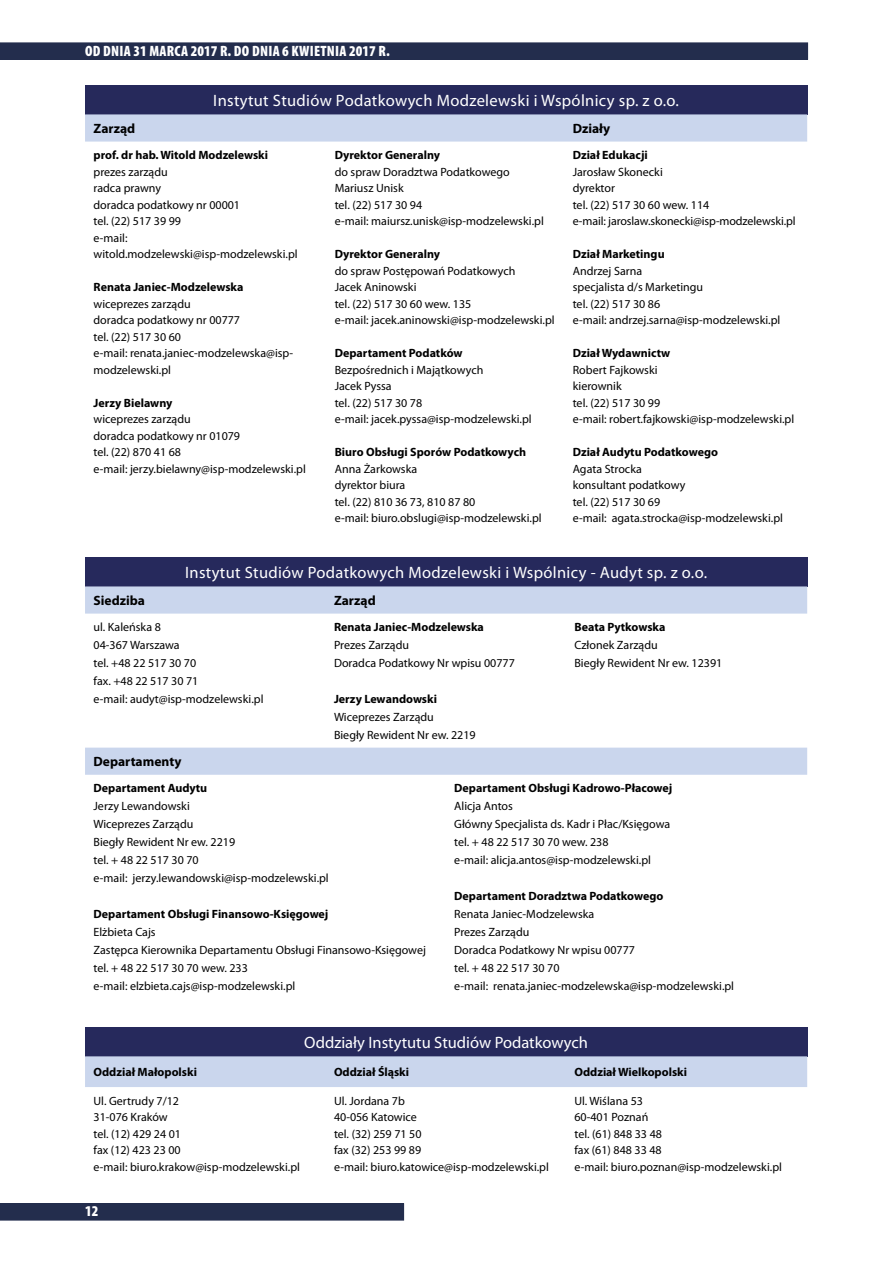
<style>
.page{position:relative;width:893px;height:1263px;background:#fff}
.page>*{position:absolute;margin:0;border:0;box-sizing:border-box;transform-origin:0 0}
.t1{font:16.5px "Myriad Pro";letter-spacing:.02em;color:#fff}
.t2{font:16.5px "Myriad Pro";color:#fff}
.t3{font:900 condensed 15px "Myriad Pro";letter-spacing:.02em;color:#fff}
.t4{font:700 13.5px "Myriad Pro";color:#000}
.t5{font:12px/16.5px "Myriad Pro";color:#000}
.t6{font:700 12px "Myriad Pro";color:#000}
</style>
<div class="page">
<div style="left:0;top:43px;width:808px;height:16px;background:#232d4d"></div>
<div style="left:0;top:43px;width:808px;height:17px;border:1px solid #232d4d"></div>
<div style="left:0;top:1204px;width:404px;height:16px;background:#232d4d"></div>
<div style="left:0;top:1203px;width:404px;height:17px;border:1px solid #232d4d"></div>
<div style="left:85px;top:557px;width:722px;height:29px;background:#26295c"></div>
<svg style="left:85px;top:586px;width:722px;height:28px;background:#c7d3ea"></svg>
<div style="left:85px;top:748px;width:722px;height:27px;background:#cad6ed"></div>
<div style="left:85px;top:1027px;width:722px;height:29px;background:#26295c"></div>
<div style="left:85px;top:1056px;width:722px;height:31px;background:#cad6ed"></div>
<div style="left:85px;top:85px;width:722px;height:29px;background:#26295b"></div>
<svg style="left:85px;top:114px;width:722px;height:28px;background:#c8d3ea"></svg>
<p class="t3" style="left:85px;top:41px;width:306px">OD DNIA 31 MARCA 2017 R. DO DNIA 6 KWIETNIA 2017 R.</p>
<h1 class="t1" style="left:213px;top:90px;width:467px">Instytut Studiów Podatkowych Modzelewski i Wspólnicy sp. z o.o.</h1>
<p class="t4" style="left:94px;top:120px;width:43px">Zarząd</p>
<p class="t4" style="left:573px;top:120px;width:39px">Działy</p>
<p class="t6" style="left:94px;top:147px;width:176px">prof. dr hab. Witold Modzelewski</p>
<p class="t5" style="left:94px;top:163px;width:206px">prezes zarządu<br>radca prawny<br>doradca podatkowy nr 00001<br>tel. (22) 517 39 99<br>e-mail: witold.modzelewski@isp-modzelewski.pl</p>
<p class="t6" style="left:94px;top:279px;width:151px">Renata Janiec-Modzelewska</p>
<p class="t5" style="left:94px;top:295px;width:201px">wiceprezes zarządu<br>doradca podatkowy nr 00777<br>tel. (22) 517 30 60<br>e-mail: renata.janiec-modzelewska@isp&shy;modzelewski.pl</p>
<p class="t6" style="left:94px;top:395px;width:80px">Jerzy Bielawny</p>
<p class="t5" style="left:94px;top:411px;width:214px">wiceprezes zarządu<br>doradca podatkowy nr 01079<br>tel. (22) 870 41 68<br>e-mail: jerzy.bielawny@isp-modzelewski.pl</p>
<p class="t6" style="left:335px;top:147px;width:107px">Dyrektor Generalny</p>
<p class="t5" style="left:335px;top:163px;width:211px">do spraw Doradztwa Podatkowego<br>Mariusz Unisk<br>tel. (22) 517 30 94<br>e-mail: maiursz.unisk@isp-modzelewski.pl</p>
<p class="t6" style="left:335px;top:246px;width:107px">Dyrektor Generalny</p>
<p class="t5" style="left:335px;top:262px;width:222px">do spraw Postępowań Podatkowych<br>Jacek Aninowski<br>tel. (22) 517 30 60 wew. 135<br>e-mail: jacek.aninowski@isp-modzelewski.pl</p>
<p class="t6" style="left:335px;top:345px;width:129px">Departament Podatków</p>
<p class="t5" style="left:335px;top:361px;width:199px">Bezpośrednich i Majątkowych<br>Jacek Pyssa<br>tel. (22) 517 30 78<br>e-mail: jacek.pyssa@isp-modzelewski.pl</p>
<p class="t6" style="left:335px;top:444px;width:193px">Biuro Obsługi Sporów Podatkowych</p>
<p class="t5" style="left:335px;top:460px;width:209px">Anna Żarkowska<br>dyrektor biura<br>tel. (22) 810 36 73, 810 87 80<br>e-mail: biuro.obslugi@isp-modzelewski.pl</p>
<p class="t6" style="left:573px;top:147px;width:77px">Dział Edukacji</p>
<p class="t5" style="left:573px;top:163px;width:224px">Jarosław Skonecki<br>dyrektor<br>tel. (22) 517 30 60 wew. 114<br>e-mail: jaroslaw.skonecki@isp-modzelewski.pl</p>
<p class="t6" style="left:573px;top:246px;width:93px">Dział Marketingu</p>
<p class="t5" style="left:573px;top:262px;width:209px">Andrzej Sarna<br>specjalista d/s Marketingu<br>tel. (22) 517 30 86<br>e-mail: andrzej.sarna@isp-modzelewski.pl</p>
<p class="t6" style="left:573px;top:345px;width:99px">Dział Wydawnictw</p>
<p class="t5" style="left:573px;top:361px;width:223px">Robert Fajkowski<br>kierownik<br>tel. (22) 517 30 99<br>e-mail: robert.fajkowski@isp-modzelewski.pl</p>
<p class="t6" style="left:573px;top:444px;width:147px">Dział Audytu Podatkowego</p>
<p class="t5" style="left:573px;top:460px;width:212px">Agata Strocka<br>konsultant podatkowy<br>tel. (22) 517 30 69<br>e-mail: agata.strocka@isp-modzelewski.pl</p>
<h1 class="t1" style="left:185px;top:562px;width:523px">Instytut Studiów Podatkowych Modzelewski i Wspólnicy - Audyt sp. z o.o.</h1>
<p class="t4" style="left:94px;top:592px;width:53px">Siedziba</p>
<p class="t4" style="left:334px;top:592px;width:43px">Zarząd</p>
<p class="t5" style="left:94px;top:618px;width:171px;line-height:18px">ul. Kaleńska 8<br>04-367 Warszawa<br>tel. +48 22 517 30 70<br>fax. +48 22 517 30 71<br>e-mail: audyt@isp-modzelewski.pl</p>
<p class="t6" style="left:334px;top:619px;width:151px">Renata Janiec-Modzelewska</p>
<p class="t5" style="left:334px;top:636px;width:182px;line-height:18px">Prezes Zarządu<br>Doradca Podatkowy Nr wpisu 00777</p>
<p class="t6" style="left:334px;top:691px;width:105px">Jerzy Lewandowski</p>
<p class="t5" style="left:334px;top:708px;width:143px;line-height:18px">Wiceprezes Zarządu<br>Biegły Rewident Nr ew. 2219</p>
<p class="t6" style="left:574px;top:619px;width:92px">Beata Pytkowska</p>
<p class="t5" style="left:574px;top:636px;width:149px;line-height:18px">Członek Zarządu<br>Biegły Rewident Nr ew. 12391</p>
<p class="t4" style="left:94px;top:753px;width:89px">Departamenty</p>
<p class="t6" style="left:94px;top:780px;width:115px">Departament Audytu</p>
<p class="t5" style="left:94px;top:797px;width:237px;line-height:18px">Jerzy Lewandowski<br>Wiceprezes Zarządu<br>Biegły Rewident Nr ew. 2219<br>tel. + 48 22 517 30 70<br>e-mail: jerzy.lewandowski@isp-modzelewski.pl</p>
<p class="t6" style="left:94px;top:906px;width:236px">Departament Obsługi Finansowo-Księgowej</p>
<p class="t5" style="left:94px;top:923px;width:334px;line-height:18px">Elżbieta Cajs<br>Zastępca Kierownika Departamentu Obsługi Finansowo-Księgowej tel. + 48 22 517 30 70 wew. 233<br>e-mail: elzbieta.cajs@isp-modzelewski.pl</p>
<p class="t6" style="left:454px;top:780px;width:220px">Departament Obsługi Kadrowo-Płacowej</p>
<p class="t5" style="left:454px;top:797px;width:218px;line-height:18px">Alicja Antos<br>Główny Specjalista ds. Kadr i Płac/Księgowa tel. + 48 22 517 30 70 wew. 238<br>e-mail: alicja.antos@isp-modzelewski.pl</p>
<p class="t6" style="left:454px;top:888px;width:211px">Departament Doradztwa Podatkowego</p>
<p class="t5" style="left:454px;top:905px;width:281px;line-height:18px">Renata Janiec-Modzelewska<br>Prezes Zarządu<br>Doradca Podatkowy Nr wpisu 00777<br>tel. + 48 22 517 30 70<br>e-mail: renata.janiec-modzelewska@isp-modzelewski.pl</p>
<h1 class="t2" style="left:304px;top:1032px;width:285px">Oddziały Instytutu Studiów Podatkowych</h1>
<p class="t6" style="left:94px;top:1064px;width:105px">Oddział Małopolski</p>
<p class="t6" style="left:334px;top:1064px;width:77px">Oddział Śląski</p>
<p class="t6" style="left:574px;top:1064px;width:114px">Oddział Wielkopolski</p>
<p class="t5" style="left:94px;top:1092px;width:208px">Ul. Gertrudy 7/12<br>31-076 Kraków<br>tel. (12) 429 24 01<br>fax (12) 423 23 00<br>e-mail: biuro.krakow@isp-modzelewski.pl</p>
<p class="t5" style="left:334px;top:1092px;width:216px">Ul. Jordana 7b<br>40-056 Katowice<br>tel. (32) 259 71 50<br>fax (32) 253 99 89<br>e-mail: biuro.katowice@isp-modzelewski.pl</p>
<p class="t5" style="left:574px;top:1092px;width:209px">Ul. Wiślana 53<br>60-401 Poznań<br>tel. (61) 848 33 48<br>fax (61) 848 33 48<br>e-mail: biuro.poznan@isp-modzelewski.pl</p>
<p class="t3" style="left:85px;top:1201px;width:15px">12</p>
</div>
